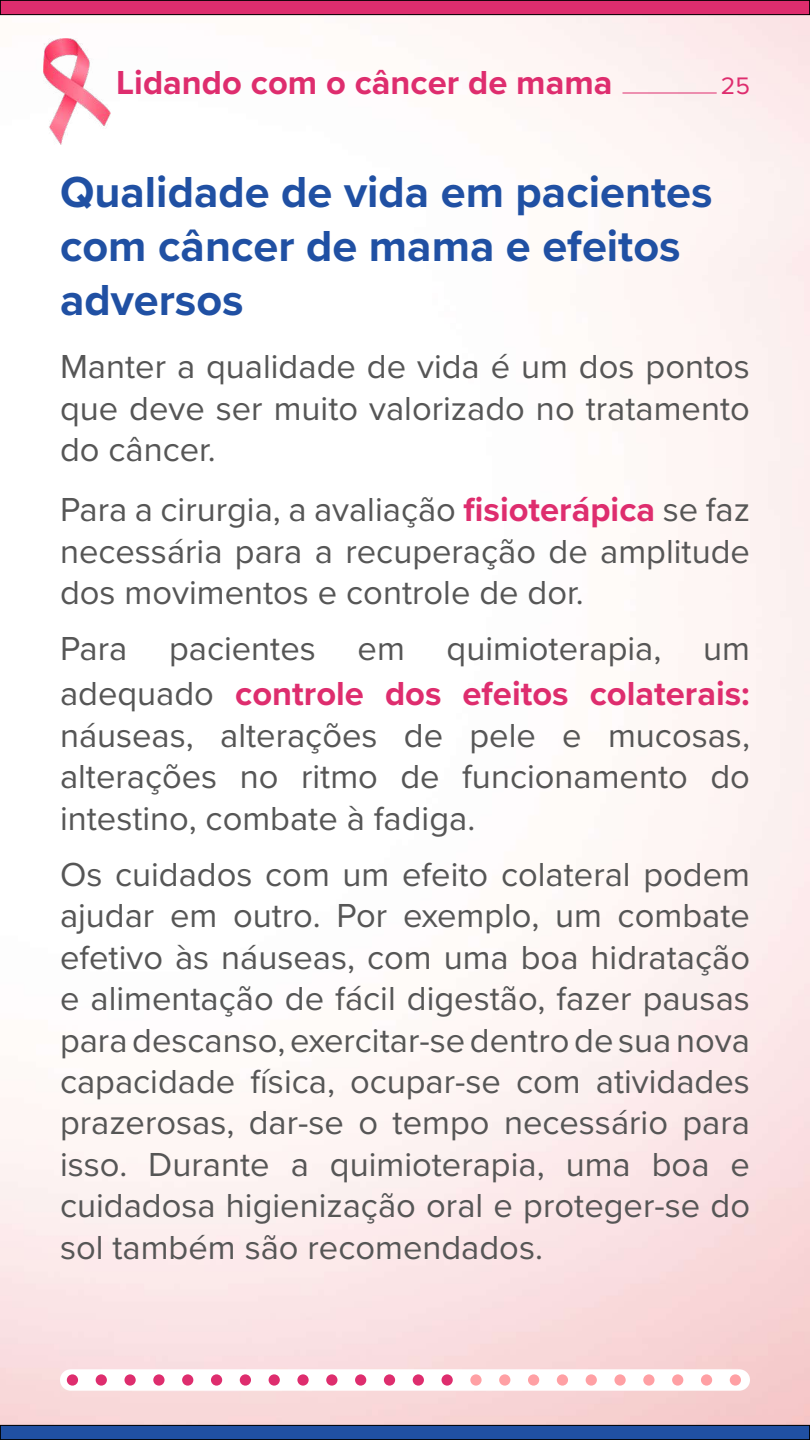
<style>
.page{position:relative;width:810px;height:1440px;background:#fff}
.page>*{position:absolute;margin:0;border:0;box-sizing:border-box;transform-origin:0 0}
.t1{font:700 45px/54px "Proxima Nova";color:#2050a3}
.t2{font:34.5px/41.4px "Proxima Nova";color:#565656;text-align:justify}
.t3{font:700 34.5px "Proxima Nova";color:#de2d6e}
.t4{font:24.75px "Proxima Nova";color:#de2d6e}
.s1{font-weight:700;color:#de2d6e}
</style>
<div class="page">
<div style="left:0;top:0;width:810px;height:15px;background:#de2d6e"></div>
<div style="left:0;top:0;width:810px;height:15px;border:1px solid #000"></div>
<div style="left:0;top:1425px;width:810px;height:15px;background:#2050a3"></div>
<div style="left:0;top:1425px;width:810px;height:15px;border:1px solid #000"></div>
<hr style="left:622px;top:93px;width:95px;height:1px;background:#de2d6e">
<img style="left:44px;top:39px;width:67px;height:105px">
<div style="left:67px;top:1374px;width:11px;height:12px;background:#de2d6e;border-radius:50%"></div>
<div style="left:96px;top:1374px;width:11px;height:12px;background:#de2d6e;border-radius:50%"></div>
<div style="left:297px;top:1374px;width:12px;height:12px;background:#de2d6e;border-radius:50%"></div>
<div style="left:528px;top:1374px;width:11px;height:12px;background:#ffa0a4;border-radius:50%"></div>
<div style="left:326px;top:1374px;width:11px;height:12px;background:#de2d6e;border-radius:50%"></div>
<div style="left:557px;top:1374px;width:11px;height:12px;background:#ffa0a4;border-radius:50%"></div>
<div style="left:182px;top:1374px;width:11px;height:12px;background:#de2d6e;border-radius:50%"></div>
<div style="left:211px;top:1374px;width:11px;height:12px;background:#de2d6e;border-radius:50%"></div>
<div style="left:413px;top:1374px;width:11px;height:12px;background:#de2d6e;border-radius:50%"></div>
<div style="left:643px;top:1374px;width:12px;height:12px;background:#ffa0a4;border-radius:50%"></div>
<div style="left:442px;top:1374px;width:11px;height:12px;background:#de2d6e;border-radius:50%"></div>
<div style="left:672px;top:1374px;width:11px;height:12px;background:#ffa0a4;border-radius:50%"></div>
<div style="left:701px;top:1374px;width:11px;height:12px;background:#ffa0a4;border-radius:50%"></div>
<div style="left:124px;top:1374px;width:12px;height:12px;background:#de2d6e;border-radius:50%"></div>
<div style="left:153px;top:1374px;width:12px;height:12px;background:#de2d6e;border-radius:50%"></div>
<div style="left:355px;top:1374px;width:11px;height:12px;background:#de2d6e;border-radius:50%"></div>
<div style="left:586px;top:1374px;width:11px;height:12px;background:#ffa0a4;border-radius:50%"></div>
<div style="left:384px;top:1374px;width:11px;height:12px;background:#de2d6e;border-radius:50%"></div>
<div style="left:614px;top:1374px;width:12px;height:12px;background:#ffa0a4;border-radius:50%"></div>
<div style="left:240px;top:1374px;width:11px;height:12px;background:#de2d6e;border-radius:50%"></div>
<div style="left:269px;top:1374px;width:11px;height:12px;background:#de2d6e;border-radius:50%"></div>
<div style="left:499px;top:1374px;width:11px;height:12px;background:#ffa0a4;border-radius:50%"></div>
<div style="left:470px;top:1374px;width:12px;height:12px;background:#ffa0a4;border-radius:50%"></div>
<div style="left:730px;top:1374px;width:11px;height:12px;background:#ffa0a4;border-radius:50%"></div>
<p class="t3" style="left:116px;top:57px;width:498px">Lidando com o câncer de mama</p>
<p class="t4" style="left:721px;top:67px;width:31px">25</p>
<h1 class="t1" style="left:60px;top:164px;width:654px">Qualidade de vida em pacientes com câncer de mama e efeitos adversos</h1>
<p class="t2" style="left:60px;top:345px;width:692px">Manter a qualidade de vida é um dos pontos que deve ser muito valorizado no tratamento do câncer.</p>
<p class="t2" style="left:60px;top:488px;width:692px">Para a cirurgia, a avaliação <span class="s1">fisioterápica</span> se faz necessária para a recuperação de amplitude dos movimentos e controle de dor.</p>
<p class="t2" style="left:60px;top:625px;width:691px;line-height:45px">Para pacientes em quimioterapia, um adequado <span class="s1">controle dos efeitos colaterais:</span></p>
<p class="t2" style="left:60px;top:713px;width:692px">náuseas, alterações de pele e mucosas, alterações no ritmo de funcionamento do intestino, combate à fadiga.</p>
<p class="t2" style="left:60px;top:852px;width:692px">Os cuidados com um efeito colateral podem ajudar em outro. Por exemplo, um combate efetivo às náuseas, com uma boa hidratação e alimentação de fácil digestão, fazer pausas para descanso, exercitar-se dentro de sua nova capacidade física, ocupar-se com atividades prazerosas, dar-se o tempo necessário para isso. Durante a quimioterapia, uma boa e cuidadosa higienização oral e proteger-se do sol também são recomendados.</p>
</div>
